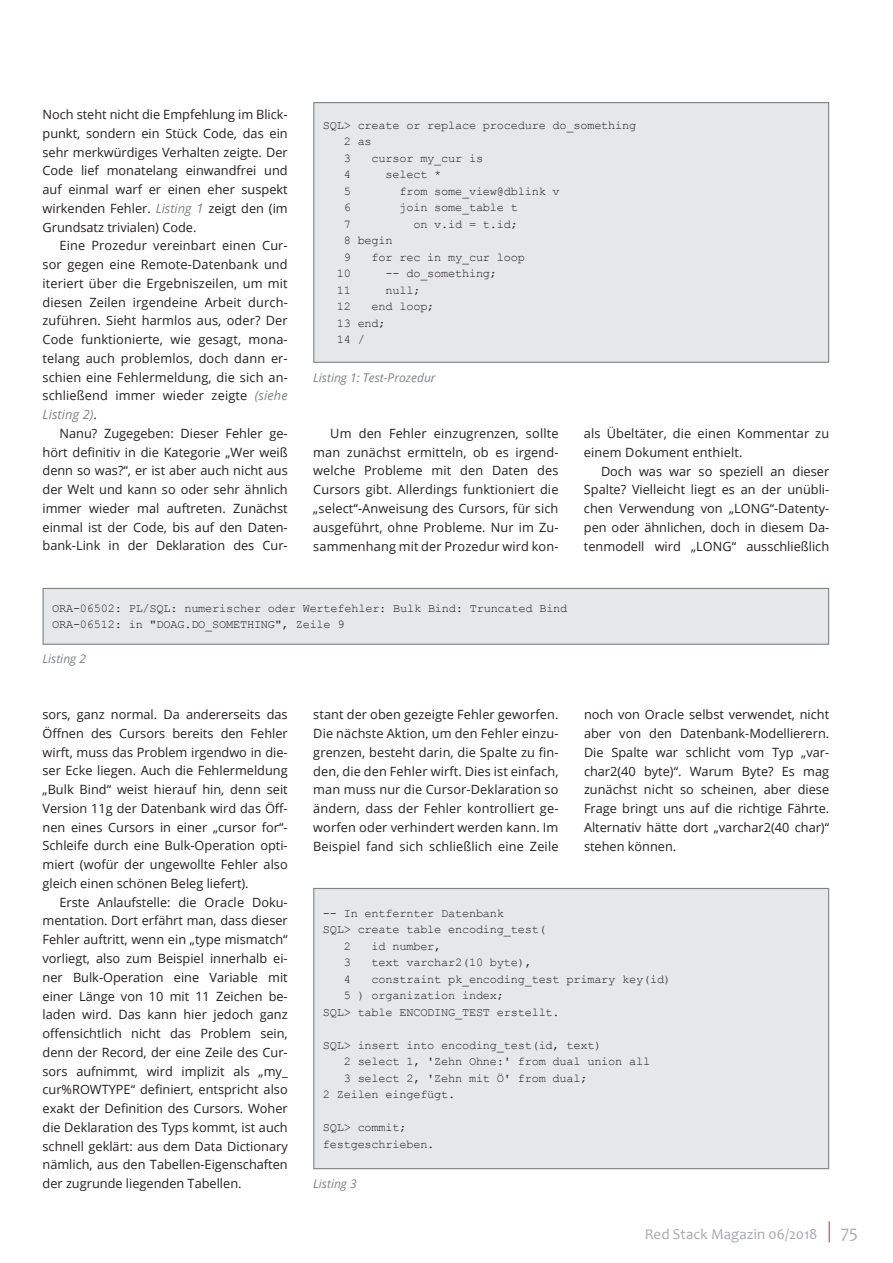
<style>
.page{position:relative;width:893px;height:1263px;background:#fff}
.page>*{position:absolute;margin:0;border:0;box-sizing:border-box;transform-origin:0 0}
.t1{font:18px "Candara";color:#a8a9ad}
.t2{font:15px "Candara";letter-spacing:.005em;color:#a8a9ad}
.t3{font:12.75px/18.8px "Open Sans";color:#231f20;text-align:justify}
.t4{font:12px/16.5px "Courier New";letter-spacing:-.02em;color:#231f20}
.t5{font:italic 12px "Open Sans";color:#808285}
.s1{font-style:italic;color:#808285}
</style>
<div class="page">
<svg style="left:829px;top:1221px;width:1px;height:21px"></svg>
<div style="left:43px;top:588px;width:786px;height:56px;background:#e6e7e9"></div>
<div style="left:43px;top:588px;width:786px;height:57px;border:1px solid #808285"></div>
<div style="left:314px;top:888px;width:515px;height:280px;background:#e6e7e9"></div>
<div style="left:313px;top:888px;width:516px;height:281px;border:1px solid #808285"></div>
<div style="left:314px;top:103px;width:515px;height:259px;background:#e6e7e9"></div>
<div style="left:313px;top:102px;width:516px;height:261px;border:1px solid #808285"></div>
<p class="t3" style="left:43px;top:105px;width:247px">Noch steht nicht die Empfehlung im Blick&shy;punkt, sondern ein Stück Code, das ein sehr merkwürdiges Verhalten zeigte. Der Code lief monatelang einwandfrei und auf einmal warf er einen eher suspekt wirkenden Fehler. <span class="s1">Listing 1</span> zeigt den (im Grundsatz trivialen) Code.</p>
<p class="t3" style="left:43px;top:236px;width:247px;text-indent:17px">Eine Prozedur vereinbart einen Cur&shy;sor gegen eine Remote-Datenbank und iteriert über die Ergebniszeilen, um mit diesen Zeilen irgendeine Arbeit durch&shy;zuführen. Sieht harmlos aus, oder? Der Code funktionierte, wie gesagt, mona&shy;telang auch problemlos, doch dann er&shy;schien eine Fehlermeldung, die sich an&shy;schließend immer wieder zeigte <span class="s1">(siehe Listing 2)</span>.</p>
<p class="t3" style="left:43px;top:424px;width:247px;text-indent:17px">Nanu? Zugegeben: Dieser Fehler ge&shy;hört definitiv in die Kategorie „Wer weiß denn so was?“, er ist aber auch nicht aus der Welt und kann so oder sehr ähnlich immer wieder mal auftreten. Zunächst einmal ist der Code, bis auf den Daten&shy;bank-Link in der Deklaration des Cur-</p>
<p class="t3" style="left:313px;top:424px;width:247px;text-indent:17px">Um den Fehler einzugrenzen, sollte man zunächst ermitteln, ob es irgend&shy;welche Probleme mit den Daten des Cursors gibt. Allerdings funktioniert die „select“-Anweisung des Cursors, für sich ausgeführt, ohne Probleme. Nur im Zu&shy;sammenhang mit der Prozedur wird kon-</p>
<p class="t3" style="left:584px;top:424px;width:247px">als Übeltäter, die einen Kommentar zu einem Dokument enthielt.</p>
<p class="t4" style="left:344px;top:116px;width:294px;text-indent:-21px">SQL&gt; create or replace procedure do_something<br>2 as<br>3</p>
<p class="t4" style="left:372px;top:149px;width:113px">cursor my_cur is</p>
<p class="t4" style="left:344px;top:166px;width:9px">4</p>
<p class="t4" style="left:385px;top:166px;width:57px">select *</p>
<p class="t4" style="left:344px;top:182px;width:9px">5</p>
<p class="t4" style="left:399px;top:182px;width:162px">from some_view@dblink v</p>
<p class="t4" style="left:344px;top:199px;width:9px">6</p>
<p class="t4" style="left:399px;top:199px;width:120px">join some_table t</p>
<p class="t4" style="left:344px;top:215px;width:9px">7</p>
<p class="t4" style="left:413px;top:215px;width:106px">on v.id = t.id;</p>
<p class="t4" style="left:344px;top:232px;width:50px">8 begin<br>9</p>
<p class="t4" style="left:372px;top:248px;width:155px">for rec in my_cur loop</p>
<p class="t4" style="left:337px;top:265px;width:16px">10</p>
<p class="t4" style="left:385px;top:265px;width:113px">-- do_something;</p>
<p class="t4" style="left:337px;top:281px;width:16px">11</p>
<p class="t4" style="left:385px;top:281px;width:37px">null;</p>
<p class="t4" style="left:337px;top:298px;width:16px">12</p>
<p class="t4" style="left:337px;top:298px;width:99px;text-indent:35px">end loop;<br>13 end;<br>14 /</p>
<p class="t5" style="left:313px;top:369px;width:124px">Listing 1: Test-Prozedur</p>
<p class="t3" style="left:584px;top:461px;width:247px;text-indent:17px">Doch was war so speziell an dieser Spalte? Vielleicht liegt es an der unübli&shy;chen Verwendung von „LONG“-Datenty&shy;pen oder ähnlichen, doch in diesem Da&shy;tenmodell wird „LONG“ ausschließlich</p>
<p class="t4" style="left:52px;top:600px;width:517px;line-height:15.8px">ORA-06502: PL/SQL: numerischer oder Wertefehler: Bulk Bind: Truncated Bind<br>ORA-06512: in "DOAG.DO_SOMETHING", Zeile 9</p>
<p class="t5" style="left:43px;top:650px;width:45px">Listing 2</p>
<p class="t3" style="left:43px;top:705px;width:247px">sors, ganz normal. Da andererseits das Öffnen des Cursors bereits den Fehler wirft, muss das Problem irgendwo in die&shy;ser Ecke liegen. Auch die Fehlermeldung „Bulk Bind“ weist hierauf hin, denn seit Version 11g der Datenbank wird das Öff&shy;nen eines Cursors in einer „cursor for“- Schleife durch eine Bulk-Operation opti&shy;miert (wofür der ungewollte Fehler also gleich einen schönen Beleg liefert).</p>
<p class="t3" style="left:43px;top:892px;width:247px;text-indent:17px">Erste Anlaufstelle: die Oracle Doku&shy;mentation. Dort erfährt man, dass dieser Fehler auftritt, wenn ein „type mismatch“ vorliegt, also zum Beispiel innerhalb ei&shy;ner Bulk-Operation eine Variable mit einer Länge von 10 mit 11 Zeichen be&shy;laden wird. Das kann hier jedoch ganz offensichtlich nicht das Problem sein, denn der Record, der eine Zeile des Cur&shy;sors aufnimmt, wird implizit als „my_ cur%ROWTYPE“ definiert, entspricht also exakt der Definition des Cursors. Woher die Deklaration des Typs kommt, ist auch schnell geklärt: aus dem Data Dictionary nämlich, aus den Tabellen-Eigenschaften der zugrunde liegenden Tabellen.</p>
<p class="t3" style="left:313px;top:705px;width:247px">stant der oben gezeigte Fehler geworfen.<br>Die nächste Aktion, um den Fehler einzu&shy;grenzen, besteht darin, die Spalte zu fin&shy;den, die den Fehler wirft. Dies ist einfach, man muss nur die Cursor-Deklaration so ändern, dass der Fehler kontrolliert ge&shy;worfen oder verhindert werden kann. Im Beispiel fand sich schließlich eine Zeile</p>
<p class="t3" style="left:584px;top:705px;width:247px">noch von Oracle selbst verwendet, nicht aber von den Datenbank-Modellierern.<br>Die Spalte war schlicht vom Typ „var&shy;char2(40 byte)“. Warum Byte? Es mag zunächst nicht so scheinen, aber diese Frage bringt uns auf die richtige Fährte.<br>Alternativ hätte dort „varchar2(40 char)“ stehen können.</p>
<p class="t4" style="left:323px;top:904px;width:183px">-- In entfernter Datenbank</p>
<p class="t4" style="left:323px;top:921px;width:224px">SQL&gt; create table encoding_test(</p>
<p class="t4" style="left:344px;top:937px;width:9px">2</p>
<p class="t4" style="left:372px;top:937px;width:71px">id number,</p>
<p class="t4" style="left:344px;top:954px;width:9px">3</p>
<p class="t4" style="left:372px;top:954px;width:162px">text varchar2(10 byte),</p>
<p class="t4" style="left:344px;top:970px;width:9px">4</p>
<p class="t4" style="left:372px;top:970px;width:301px">constraint pk_encoding_test primary key(id)</p>
<p class="t4" style="left:344px;top:987px;width:162px">5 ) organization index;</p>
<p class="t4" style="left:323px;top:1003px;width:238px">SQL&gt; table ENCODING_TEST erstellt.</p>
<p class="t4" style="left:323px;top:1036px;width:280px">SQL&gt; insert into encoding_test(id, text)</p>
<p class="t4" style="left:344px;top:1053px;width:308px">2 select 1, 'Zehn Ohne:' from dual union all</p>
<p class="t4" style="left:344px;top:1069px;width:245px">3 select 2, 'Zehn mit Ö' from dual;</p>
<p class="t4" style="left:323px;top:1086px;width:134px">2 Zeilen eingefügt.</p>
<p class="t4" style="left:323px;top:1119px;width:113px">SQL&gt; commit; festgeschrieben.</p>
<p class="t5" style="left:313px;top:1175px;width:45px">Listing 3</p>
<p class="t2" style="left:645px;top:1224px;width:174px">Red Stack Magazin 06/2018</p>
<h1 class="t1" style="left:841px;top:1221px;width:19px">75</h1>
</div>
